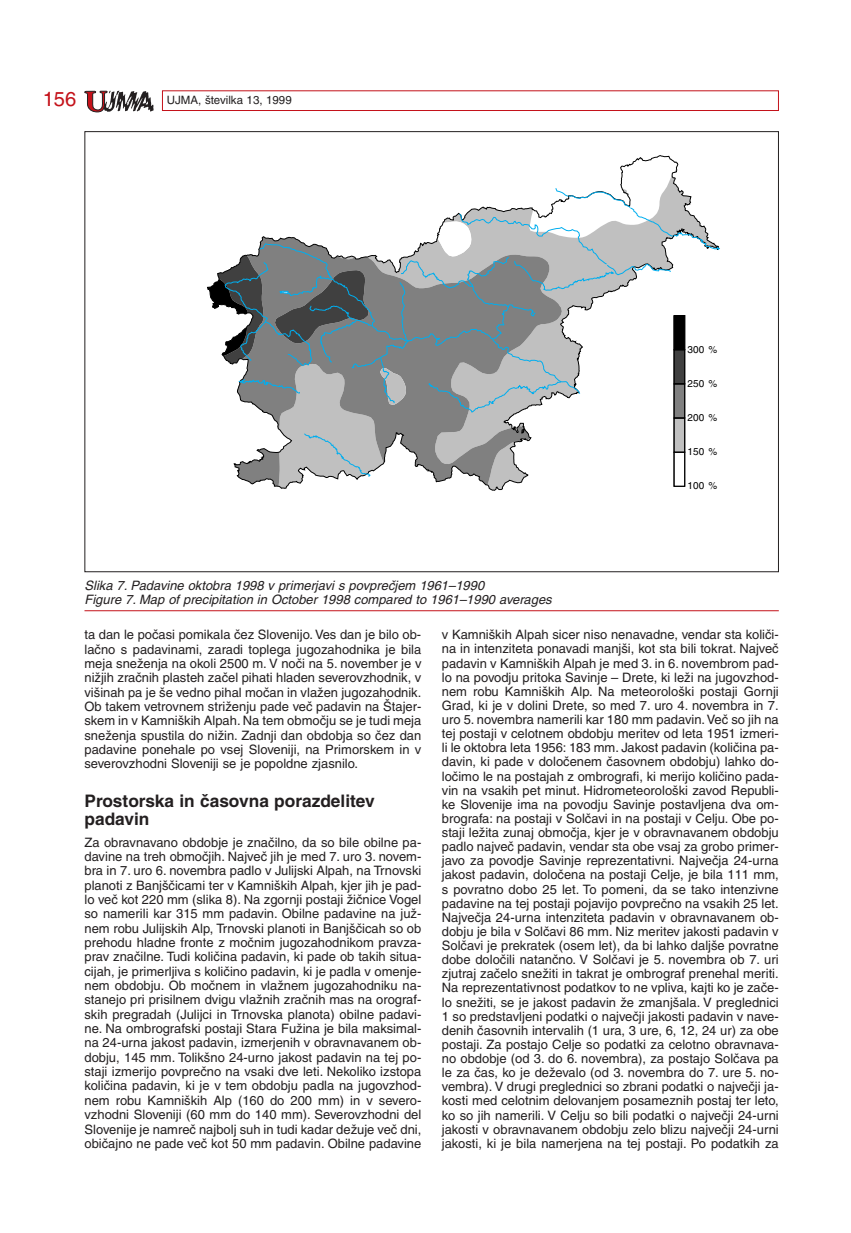
<style>
.page{position:relative;width:851px;height:1233px;background:#fff}
.page>*{position:absolute;margin:0;border:0;box-sizing:border-box;transform-origin:0 0}
.t1{font:20.1px "SS Helvetica";color:#c4121a}
.t2{font:700 17.25px/18.6px "SS Helvetica";color:#231f20}
.t3{font:12.9px/14.1px "SS Helvetica";color:#231f20;text-align:justify}
.t4{font:italic 12.9px/14px "SS Helvetica";color:#231f20}
.t5{font:11.55px "SS Helvetica";color:#231f20}
.t6{font:9.9px "SS Helvetica";color:#000}
</style>
<div class="page">
<div style="left:162px;top:90px;width:616px;height:21px;border:1px solid #c4121a"></div>
<svg style="left:85px;top:91px;width:68px;height:21px"></svg>
<svg style="left:671px;top:207px;width:49px;height:120px"></svg>
<svg style="left:207px;top:155px;width:464px;height:336px"></svg>
<div style="left:673px;top:452px;width:12px;height:35px;background:#fff;border:1px solid #000"></div>
<div style="left:674px;top:452px;width:10px;height:34px;border:1px solid #000"></div>
<div style="left:673px;top:418px;width:12px;height:34px;background:#c0c0c0;border:1px solid #000"></div>
<div style="left:674px;top:418px;width:10px;height:34px;border:1px solid #000"></div>
<div style="left:673px;top:384px;width:12px;height:34px;background:#808080;border:1px solid #000"></div>
<div style="left:674px;top:384px;width:10px;height:34px;border:1px solid #000"></div>
<div style="left:673px;top:349px;width:12px;height:35px;background:#404040;border:1px solid #000"></div>
<div style="left:674px;top:350px;width:10px;height:34px;border:1px solid #000"></div>
<div style="left:673px;top:315px;width:12px;height:35px;background:#000;border:1px solid #000"></div>
<hr style="left:84px;top:610px;width:694px;height:1px;background:#c4121a">
<h1 class="t1" style="left:43px;top:92px;width:35px">156</h1>
<p class="t5" style="left:167px;top:96px;width:126px">UJMA, {tevilka 13, 1999</p>
<p class="t4" style="left:84px;top:580px;width:468px">Slika 7. Padavine oktobra 1998 v primerjavi s povpre~jem 1961–1990<br>Figure 7. Map of precipitation in October 1998 compared to 1961–1990 averages</p>
<p class="t6" style="left:687px;top:346px;width:31px">300 %</p>
<p class="t6" style="left:687px;top:380px;width:31px">250 %</p>
<p class="t6" style="left:687px;top:414px;width:31px">200 %</p>
<p class="t6" style="left:687px;top:448px;width:31px">150 %</p>
<p class="t6" style="left:687px;top:482px;width:31px">100 %</p>
<p class="t3" style="left:84px;top:629px;width:338px">ta dan le po~asi pomikala ~ez Slovenijo. Ves dan je bilo ob&shy;la~no s padavinami, zaradi toplega jugozahodnika je bila meja sne`enja na okoli 2500 m. V no~i na 5. november je v ni`jih zra~nih plasteh za~el pihati hladen severovzhodnik, v vi{inah pa je {e vedno pihal mo~an in vla`en jugozahodnik.<br>Ob takem vetrovnem stri`enju pade ve~ padavin na [tajer&shy;skem in v Kamni{kih Alpah. Na tem obmo~ju se je tudi meja sne`enja spustila do ni`in. Zadnji dan obdobja so ~ez dan padavine ponehale po vsej Sloveniji, na Primorskem in v severovzhodni Sloveniji se je popoldne zjasnilo.</p>
<h2 class="t2" style="left:84px;top:793px;width:292px">Prostorska in ~asovna porazdelitev padavin</h2>
<p class="t3" style="left:84px;top:836px;width:338px">Za obravnavano obdobje je zna~ilno, da so bile obilne pa&shy;davine na treh obmo~jih. Najve~ jih je med 7. uro 3. novem&shy;bra in 7. uro 6. novembra padlo v Julijski Alpah, na Trnovski planoti z Banj{~icami ter v Kamni{kih Alpah, kjer jih je pad&shy;lo ve~ kot 220 mm (slika 8). Na zgornji postaji `i~nice Vogel so namerili kar 315 mm padavin. Obilne padavine na ju`- nem robu Julijskih Alp, Trnovski planoti in Banj{~icah so ob prehodu hladne fronte z mo~nim jugozahodnikom pravza&shy;prav zna~ilne. Tudi koli~ina padavin, ki pade ob takih situa&shy;cijah, je primerljiva s koli~ino padavin, ki je padla v omenje&shy;nem obdobju. Ob mo~nem in vla`nem jugozahodniku na&shy;stanejo pri prisilnem dvigu vla`nih zra~nih mas na orograf&shy;skih pregradah (Julijci in Trnovska planota) obilne padavi&shy;ne. Na ombrografski postaji Stara Fu`ina je bila maksimal&shy;na 24-urna jakost padavin, izmerjenih v obravnavanem ob&shy;dobju, 145 mm. Tolik{no 24-urno jakost padavin na tej po&shy;staji izmerijo povpre~no na vsaki dve leti. Nekoliko izstopa koli~ina padavin, ki je v tem obdobju padla na jugovzhod&shy;nem robu Kamni{kih Alp (160 do 200 mm) in v severo&shy;vzhodni Sloveniji (60 mm do 140 mm). Severovzhodni del Slovenije je namre~ najbolj suh in tudi kadar de`uje ve~ dni, obi~ajno ne pade ve~ kot 50 mm padavin. Obilne padavine</p>
<p class="t3" style="left:442px;top:629px;width:338px">v Kamni{kih Alpah sicer niso nenavadne, vendar sta koli~i&shy;na in intenziteta ponavadi manj{i, kot sta bili tokrat. Najve~ padavin v Kamni{kih Alpah je med 3. in 6. novembrom pad&shy;lo na povodju pritoka Savinje – Drete, ki le`i na jugovzhod&shy;nem robu Kamni{kih Alp. Na meteorolo{ki postaji Gornji Grad, ki je v dolini Drete, so med 7. uro 4. novembra in 7. uro 5. novembra namerili kar 180 mm padavin.Ve~ so jih na tej postaji v celotnem obdobju meritev od leta 1951 izmeri&shy;li le oktobra leta 1956: 183 mm. Jakost padavin (koli~ina pa&shy;davin, ki pade v dolo~enem ~asovnem obdobju) lahko do&shy;lo~imo le na postajah z ombrografi, ki merijo koli~ino pada&shy;vin na vsakih pet minut. Hidrometeorolo{ki zavod Republi&shy;ke Slovenije ima na povodju Savinje postavljena dva om&shy;brografa: na postaji v Sol~avi in na postaji v Celju. Obe po&shy;staji le`ita zunaj obmo~ja, kjer je v obravnavanem obdobju padlo najve~ padavin, vendar sta obe vsaj za grobo primer&shy;javo za povodje Savinje reprezentativni. Najve~ja 24-urna jakost padavin, dolo~ena na postaji Celje, je bila 111 mm, s povratno dobo 25 let. To pomeni, da se tako intenzivne padavine na tej postaji pojavijo povpre~no na vsakih 25 let.<br>Najve~ja 24-urna intenziteta padavin v obravnavanem ob&shy;dobju je bila v Sol~avi 86 mm. Niz meritev jakosti padavin v Sol~avi je prekratek (osem let), da bi lahko dalj{e povratne dobe dolo~ili natan~no. V Sol~avi je 5. novembra ob 7. uri zjutraj za~elo sne`iti in takrat je ombrograf prenehal meriti.<br>Na reprezentativnost podatkov to ne vpliva, kajti ko je za~e&shy;lo sne`iti, se je jakost padavin `e zmanj{ala. V preglednici 1 so predstavljeni podatki o najve~ji jakosti padavin v nave&shy;denih ~asovnih intervalih (1 ura, 3 ure, 6, 12, 24 ur) za obe postaji. Za postajo Celje so podatki za celotno obravnava&shy;no obdobje (od 3. do 6. novembra), za postajo Sol~ava pa le za ~as, ko je de`evalo (od 3. novembra do 7. ure 5. no&shy;vembra). V drugi preglednici so zbrani podatki o najve~ji ja&shy;kosti med celotnim delovanjem posameznih postaj ter leto, ko so jih namerili. V Celju so bili podatki o najve~ji 24-urni jakosti v obravnavanem obdobju zelo blizu najve~ji 24-urni jakosti, ki je bila namerjena na tej postaji. Po podatkih za</p>
</div>
